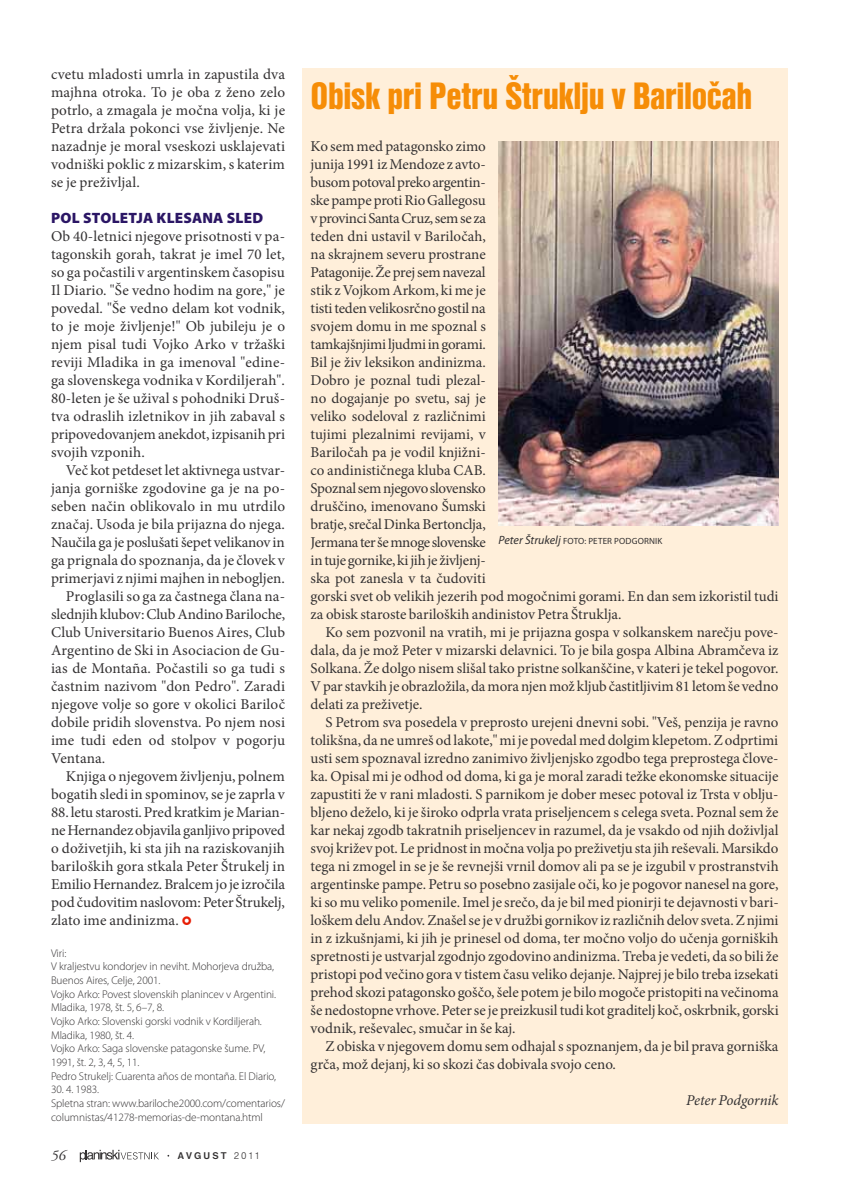
<style>
.page{position:relative;width:851px;height:1191px;background:#fff}
.page>*{position:absolute;margin:0;border:0;box-sizing:border-box;transform-origin:0 0}
.t1{font:39.75px "Nimbus San DEE Blac Cond";letter-spacing:-.01em;color:#f68d07}
.t2{font:15px/18px "Minion Pro";color:#333132;text-align:justify}
.t3{font:900 15px "Myriad Pro";letter-spacing:.01em;color:#2b1665}
.t4{font:italic 15px "Minion Pro";letter-spacing:-.01em;color:#333132}
.t5{font:italic 14.55px "Adobe Garamond Pro";color:#333132}
.t6{font:300 11.25px/13.6px "Myriad Pro";letter-spacing:-.01em;color:#333132}
.t7{font:700 10.2px "Nimbus San DEE";letter-spacing:.22em;color:#333132}
.t8{font:9px "Myriad Pro";letter-spacing:.02em;color:#333132}
.s1{font-family:"Markacija";font-size:12px;color:#e71e06}
.s2{font-family:"Nimbus San DEE Ligh";font-weight:400}
.s3{font-style:italic;font-size:12px}
</style>
<div class="page">
<svg style="left:80px;top:1149px;width:79px;height:13px"></svg>
<div style="left:302px;top:68px;width:485px;height:1055px;background:#ffefda"></div>
<img style="left:498px;top:141px;width:280px;height:384px">
<p class="t2" style="left:51px;top:65px;width:235px">cvetu mladosti umrla in zapustila dva majhna otroka. To je oba z ženo zelo potrlo, a zmagala je močna volja, ki je Petra držala pokonci vse življenje. Ne nazadnje je moral vseskozi usklajevati vodniški poklic z mizarskim, s katerim se je preživljal.</p>
<p class="t3" style="left:51px;top:208px;width:60px">POL STOLE</p>
<p class="t3" style="left:129px;top:208px;width:38px">TJA KLES</p>
<p class="t3" style="left:192px;top:208px;width:73px">ANA SLE D</p>
<p class="t2" style="left:51px;top:227px;width:235px">Ob 40-letnici njegove prisotnosti v pa&shy;tagonskih gorah, takrat je imel 70 let, so ga počastili v argentinskem časopisu Il Diario. "Še vedno hodim na gore," je povedal. "Še vedno delam kot vodnik, to je moje življenje!" Ob jubileju je o njem pisal tudi Vojko Arko v tržaški reviji Mladika in ga imenoval "edine&shy;ga slovenskega vodnika v Kordiljerah".<br>80-leten je še užival s pohodniki Druš&shy;tva odraslih izletnikov in jih zabaval s pripovedovanjem anekdot, izpisanih pri svojih vzponih.</p>
<p class="t2" style="left:66px;top:461px;width:220px">Več kot petdeset let aktivnega ustvar-</p>
<p class="t2" style="left:51px;top:479px;width:235px">janja gorniške zgodovine ga je na po-</p>
<p class="t2" style="left:51px;top:497px;width:235px">seben način oblikovalo in mu utrdilo</p>
<p class="t2" style="left:51px;top:515px;width:235px">značaj. Usoda je bila prijazna do njega.</p>
<p class="t2" style="left:51px;top:533px;width:235px">Naučila ga je poslušati šepet velikanov in</p>
<p class="t2" style="left:51px;top:551px;width:235px">ga prignala do spoznanja, da je človek v</p>
<p class="t2" style="left:51px;top:569px;width:235px">primerjavi z njimi majhen in nebogljen.</p>
<p class="t2" style="left:66px;top:587px;width:220px">Proglasili so ga za častnega člana na-</p>
<p class="t2" style="left:51px;top:605px;width:236px">slednjih klubov: Club Andino Bariloche,</p>
<p class="t2" style="left:51px;top:623px;width:235px">Club Universitario Buenos Aires, Club</p>
<p class="t2" style="left:51px;top:641px;width:235px">Argentino de Ski in Asociacion de Gu-</p>
<p class="t2" style="left:51px;top:659px;width:235px">ias de Montaña. Počastili so ga tudi s</p>
<p class="t2" style="left:51px;top:677px;width:235px">častnim nazivom "don Pedro". Zaradi</p>
<p class="t2" style="left:51px;top:695px;width:235px">njegove volje so gore v okolici Bariloč</p>
<p class="t2" style="left:51px;top:713px;width:235px">dobile pridih slovenstva. Po njem nosi</p>
<p class="t2" style="left:51px;top:731px;width:235px">ime tudi eden od stolpov v pogorju</p>
<p class="t2" style="left:51px;top:749px;width:56px">Ventana.</p>
<p class="t2" style="left:66px;top:767px;width:220px">Knjiga o njegovem življenju, polnem</p>
<p class="t2" style="left:51px;top:785px;width:235px">bogatih sledi in spominov, se je zaprla v</p>
<p class="t2" style="left:51px;top:803px;width:235px">88. letu starosti. Pred kratkim je Marian&shy;ne Hernandez objavila ganljivo pripoved o doživetjih, ki sta jih na raziskovanjih bariloških gora stkala Peter Štrukelj in Emilio Hernandez. Bralcem jo je izročila pod čudovitim naslovom: Peter Štrukelj, zlato ime andinizma. <span class="s1">m</span></p>
<p class="t6" style="left:51px;top:946px;width:226px">Viri:<br>V kraljestvu kondorjev in neviht. Mohorjeva družba, Buenos Aires, Celje, 2001.<br>Vojko Arko: Povest slovenskih planincev v Argentini.<br>Mladika, 1978, št. 5, 6–7, 8.<br>Vojko Arko: Slovenski gorski vodnik v Kordiljerah.<br>Mladika, 1980, št. 4.<br>Vojko Arko: Saga slovenske patagonske šume. PV, 1991, št. 2, 3, 4, 5, 11.<br>Pedro Strukelj: Cuarenta años de montaña. El Diario,</p>
<p class="t6" style="left:51px;top:1082px;width:235px">30. 4. 1983.<br>Spletna stran: www.bariloche2000.com/comentarios/ columnistas/41278-memorias-de-montana.html</p>
<p class="t5" style="left:51px;top:1147px;width:16px">56</p>
<p class="t7" style="left:178px;top:1150px;width:84px">AVGUST <span class="s2">2011</span></p>
<h1 class="t1" style="left:310px;top:73px;width:443px">Obisk pri Petru Štruklju v Bariločah</h1>
<p class="t2" style="left:310px;top:137px;width:469px;text-align:left">Ko sem med patagonsko zimo<br>junija 1991 iz Mendoze z avto-<br>busom potoval preko argentin-<br>ske pampe proti Rio Gallegosu<br>v provinci Santa Cruz, sem se za<br>teden dni ustavil v Bariločah,<br>na skrajnem severu prostrane<br>Patagonije. Že prej sem navezal<br>stik z Vojkom Arkom, ki me je<br>tisti teden velikosrčno gostil na<br>svojem domu in me spoznal s<br>tamkajšnjimi ljudmi in gorami.<br>Bil je živ leksikon andinizma.<br>Dobro je poznal tudi plezal-<br>no dogajanje po svetu, saj je<br>veliko sodeloval z različnimi<br>tujimi plezalnimi revijami, v<br>Bariločah pa je vodil knjižni-<br>co andinističnega kluba CAB.<br>Spoznal sem njegovo slovensko<br>druščino, imenovano Šumski<br>bratje, srečal Dinka Bertonclja,<br>Jermana ter še mnoge slovenske<br>in tuje gornike, ki jih je življenj-<br>ska pot zanesla v ta čudoviti<br>gorski svet ob velikih jezerih pod mogočnimi gorami. En dan sem izkoristil tudi za obisk staroste bariloških andinistov Petra Štruklja.</p>
<p class="t2" style="left:310px;top:623px;width:469px;text-indent:15px">Ko sem pozvonil na vratih, mi je prijazna gospa v solkanskem narečju pove&shy;dala, da je mož Peter v mizarski delavnici. To je bila gospa Albina Abramčeva iz Solkana. Že dolgo nisem slišal tako pristne solkanščine, v kateri je tekel pogovor.<br>V par stavkih je obrazložila, da mora njen mož kljub častitljivim 81 letom še vedno delati za preživetje.</p>
<p class="t2" style="left:310px;top:713px;width:469px;text-indent:15px">S Petrom sva posedela v preprosto urejeni dnevni sobi. "Veš, penzija je ravno tolikšna, da ne umreš od lakote," mi je povedal med dolgim klepetom. Z odprtimi usti sem spoznaval izredno zanimivo življenjsko zgodbo tega preprostega člove&shy;ka. Opisal mi je odhod od doma, ki ga je moral zaradi težke ekonomske situacije zapustiti že v rani mladosti. S parnikom je dober mesec potoval iz Trsta v oblju&shy;bljeno deželo, ki je široko odprla vrata priseljencem s celega sveta. Poznal sem že kar nekaj zgodb takratnih priseljencev in razumel, da je vsakdo od njih doživljal svoj križev pot. Le pridnost in močna volja po preživetju sta jih reševali. Marsikdo tega ni zmogel in se je še revnejši vrnil domov ali pa se je izgubil v prostranstvih argentinske pampe. Petru so posebno zasijale oči, ko je pogovor nanesel na gore, ki so mu veliko pomenile. Imel je srečo, da je bil med pionirji te dejavnosti v bari&shy;loškem delu Andov. Znašel se je v družbi gornikov iz različnih delov sveta. Z njimi in z izkušnjami, ki jih je prinesel od doma, ter močno voljo do učenja gorniških spretnosti je ustvarjal zgodnjo zgodovino andinizma. Treba je vedeti, da so bili že pristopi pod večino gora v tistem času veliko dejanje. Najprej je bilo treba izsekati prehod skozi patagonsko goščo, šele potem je bilo mogoče pristopiti na večinoma še nedostopne vrhove. Peter se je preizkusil tudi kot graditelj koč, oskrbnik, gorski vodnik, reševalec, smučar in še kaj.</p>
<p class="t2" style="left:310px;top:1037px;width:469px;text-indent:15px">Z obiska v njegovem domu sem odhajal s spoznanjem, da je bil prava gorniška grča, mož dejanj, ki so skozi čas dobivala svojo ceno.</p>
<p class="t4" style="left:686px;top:1090px;width:94px">Peter Podgornik</p>
<p class="t8" style="left:498px;top:535px;width:165px"><span class="s3">Peter Štrukelj</span> FOTO: PETER PODGORNIK</p>
</div>
